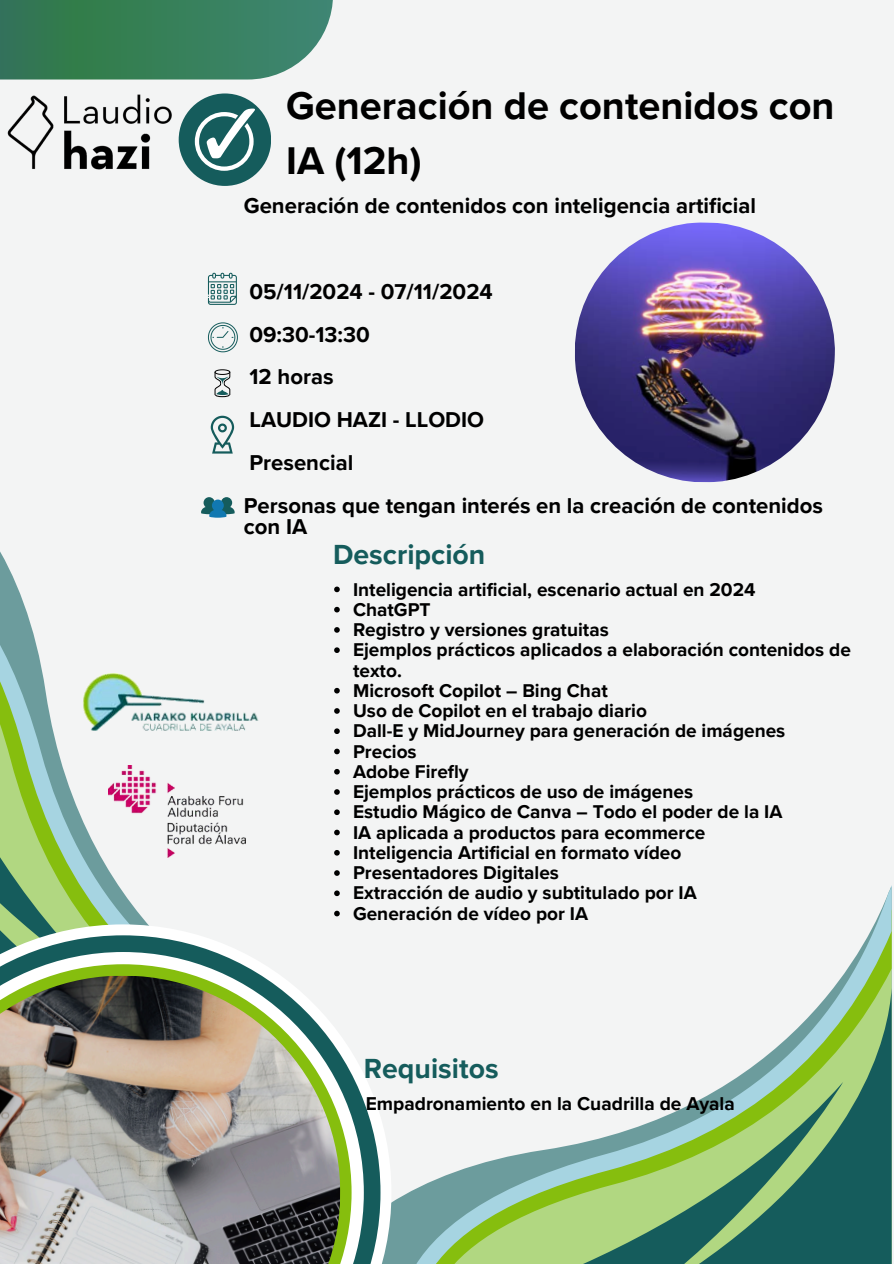
<style>
.page{position:relative;width:894px;height:1264px;background:#fff}
.page>*{position:absolute;margin:0;border:0;box-sizing:border-box;transform-origin:0 0}
.t1{font:700 39.75px/54.6px "Proxima Nova";color:#000}
.t2{font:700 28.5px "Proxima Nova";color:#155c5c}
.t3{font:700 22.05px/21.3px "Proxima Nova";color:#000}
.t4{font:700 19.05px/20.2px "Proxima Nova";color:#000}
</style>
<div class="page">
<div style="left:0;top:0;width:893px;height:1263px;background:#f3f4f4"></div>
<svg style="left:0;top:0;width:333px;height:79px;background:#408562"></svg>
<svg style="left:335px;top:891px;width:73px;height:372px"></svg>
<svg style="left:408px;top:885px;width:484px;height:378px"></svg>
<svg style="left:676px;top:988px;width:215px;height:275px"></svg>
<svg style="left:548px;top:1081px;width:294px;height:182px;background:#83b086"></svg>
<svg style="left:0;top:556px;width:246px;height:288px"></svg>
<svg style="left:0;top:696px;width:207px;height:228px"></svg>
<svg style="left:0;top:924px;width:391px;height:339px"></svg>
<svg style="left:0;top:935px;width:380px;height:328px"></svg>
<svg style="left:0;top:952px;width:364px;height:311px"></svg>
<svg style="left:0;top:964px;width:351px;height:299px"></svg>
<img style="left:0;top:973px;width:342px;height:290px">
<div style="left:179px;top:93px;width:92px;height:93px;background:#155c5c;border-radius:50%"></div>
<svg style="left:195px;top:109px;width:59px;height:61px"></svg>
<svg style="left:208px;top:273px;width:29px;height:32px"></svg>
<svg style="left:208px;top:322px;width:30px;height:30px"></svg>
<svg style="left:211px;top:416px;width:23px;height:37px"></svg>
<svg style="left:214px;top:369px;width:16px;height:28px"></svg>
<svg style="left:201px;top:497px;width:33px;height:20px"></svg>
<img style="left:7px;top:94px;width:165px;height:76px">
<img style="left:575px;top:222px;width:260px;height:261px">
<svg style="left:334px;top:586px;width:5px;height:6px"></svg>
<svg style="left:334px;top:607px;width:5px;height:5px"></svg>
<svg style="left:334px;top:627px;width:5px;height:5px"></svg>
<svg style="left:334px;top:647px;width:5px;height:6px"></svg>
<svg style="left:334px;top:688px;width:5px;height:5px"></svg>
<svg style="left:334px;top:708px;width:5px;height:5px"></svg>
<svg style="left:334px;top:728px;width:5px;height:6px"></svg>
<svg style="left:334px;top:748px;width:5px;height:6px"></svg>
<svg style="left:334px;top:769px;width:5px;height:5px"></svg>
<svg style="left:334px;top:789px;width:5px;height:5px"></svg>
<svg style="left:334px;top:809px;width:5px;height:6px"></svg>
<svg style="left:334px;top:829px;width:5px;height:6px"></svg>
<svg style="left:334px;top:850px;width:5px;height:5px"></svg>
<svg style="left:334px;top:870px;width:5px;height:5px"></svg>
<svg style="left:334px;top:890px;width:5px;height:6px"></svg>
<svg style="left:334px;top:910px;width:5px;height:6px"></svg>
<img style="left:69px;top:661px;width:190px;height:86px">
<img style="left:108px;top:765px;width:137px;height:92px">
<p class="t1" style="left:286px;top:80px;width:549px">Generación de contenidos con<br>IA (12h)</p>
<h4 class="t3" style="left:244px;top:196px;width:513px">Generación de contenidos con inteligencia artificial</h4>
<h4 class="t3" style="left:249px;top:281px;width:245px">05/11/2024 - 07/11/2024</h4>
<h4 class="t3" style="left:249px;top:324px;width:122px">09:30-13:30</h4>
<h4 class="t3" style="left:249px;top:367px;width:86px">12 horas</h4>
<h3 class="t3" style="left:249px;top:410px;width:236px">LAUDIO HAZI - LLODIO</h3>
<h4 class="t3" style="left:249px;top:452px;width:105px">Presencial</h4>
<h4 class="t3" style="left:244px;top:495px;width:580px">Personas que tengan interés en la creación de contenidos con IA</h4>
<p class="t2" style="left:333px;top:537px;width:154px">Descripción</p>
<p class="t4" style="left:353px;top:579px;width:404px">Inteligencia artificial, escenario actual en 2024</p>
<p class="t4" style="left:353px;top:599px;width:79px">ChatGPT</p>
<p class="t4" style="left:353px;top:620px;width:257px">Registro y versiones gratuitas</p>
<p class="t4" style="left:353px;top:640px;width:499px">Ejemplos prácticos aplicados a elaboración contenidos de texto.</p>
<p class="t4" style="left:353px;top:680px;width:256px">Microsoft Copilot – Bing Chat</p>
<h2 class="t4" style="left:353px;top:701px;width:295px">Uso de Copilot en el trabajo diario</h2>
<p class="t4" style="left:353px;top:721px;width:433px">Dall-E y MidJourney para generación de imágenes</p>
<p class="t4" style="left:353px;top:741px;width:65px">Precios</p>
<p class="t4" style="left:353px;top:761px;width:117px">Adobe Firefly</p>
<p class="t4" style="left:353px;top:782px;width:341px">Ejemplos prácticos de uso de imágenes</p>
<p class="t4" style="left:353px;top:802px;width:431px">Estudio Mágico de Canva – Todo el poder de la IA</p>
<p class="t4" style="left:353px;top:822px;width:354px">IA aplicada a productos para ecommerce</p>
<p class="t4" style="left:353px;top:842px;width:330px">Inteligencia Artificial en formato vídeo</p>
<p class="t4" style="left:353px;top:863px;width:207px">Presentadores Digitales</p>
<p class="t4" style="left:353px;top:883px;width:345px">Extracción de audio y subtitulado por IA</p>
<p class="t4" style="left:353px;top:903px;width:236px">Generación de vídeo por IA</p>
<h1 class="t2" style="left:364px;top:1051px;width:136px">Requisitos</h1>
<p class="t4" style="left:365px;top:1094px;width:370px">Empadronamiento en la Cuadrilla de Ayala</p>
</div>
